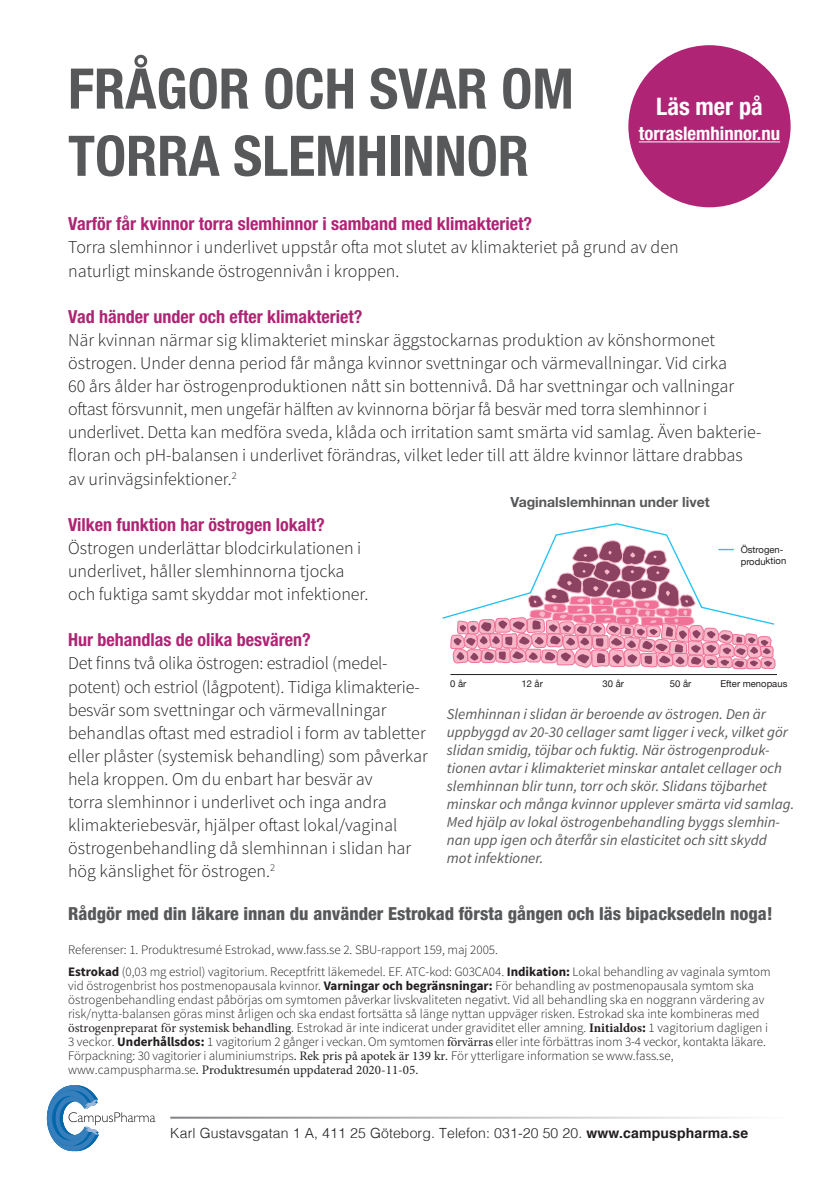
<style>
.page{position:relative;width:840px;height:1191px;background:#fff}
.page>*{position:absolute;margin:0;border:0;box-sizing:border-box;transform-origin:0 0}
.t1{font:700 condensed 56px "Helvetica Neue";color:#57585a}
.t2{font:700 condensed 24.2px "Helvetica Neue";color:#fff}
.t3{font:700 condensed 18.8px "Helvetica Neue";color:#fff}
.t4{font:300 18px/23px "Source Sans Pro";color:#231f20}
.t5{font:700 condensed 18px "Helvetica Neue";color:#af2474}
.t6{font:800 condensed 18px "Helvetica Neue";color:#57585a}
.t7{font:italic 15px/18px "Source Sans Pro";color:#57585a}
.t8{font:14.8px "Helvetica Neue";color:#57585a}
.t9{font:300 14px "Helvetica";letter-spacing:.01em;color:#231f20}
.t10{font:700 14px "Helvetica Neue";color:#57585a}
.t11{font:300 13px/14px "Source Sans Pro";color:#231f20}
.t12{font:9.4px/11.4px "Helvetica Neue";color:#231f20}
.s1{font-weight:700}
.s2{font-family:"Minion Pro";font-weight:400}
.s3{font-family:"Minion Pro";font-weight:700}
</style>
<div class="page">
<svg style="left:46px;top:1085px;width:109px;height:66px"></svg>
<hr style="left:450px;top:674px;width:326px;height:1px;background:#231f20">
<svg style="left:442px;top:523px;width:333px;height:146px"></svg>
<div style="left:628px;top:45px;width:162px;height:162px;background:#af2474;border-radius:50%"></div>
<hr style="left:638px;top:141px;width:141px;height:1px;background:#fff">
<hr style="left:170px;top:1116px;width:619px;height:2px;background:#808285">
<p class="t1" style="left:68px;top:42px;width:507px">FRÅGOR OCH SVAR OM</p>
<p class="t1" style="left:68px;top:109px;width:462px">TORRA SLEMHINNOR</p>
<p class="t5" style="left:68px;top:213px;width:465px">Varför får kvinnor torra slemhinnor i samband med klimakteriet?</p>
<p class="t4" style="left:68px;top:236px;width:611px">Torra slemhinnor i underlivet uppstår ofta mot slutet av klimakteriet på grund av den</p>
<p class="t4" style="left:68px;top:259px;width:332px">naturligt minskande östrogennivån i kroppen.</p>
<p class="t5" style="left:68px;top:305px;width:296px">Vad händer under och efter klimakteriet?</p>
<p class="t4" style="left:68px;top:328px;width:660px">När kvinnan närmar sig klimakteriet minskar äggstockarnas produktion av könshormonet östrogen. Under denna period får många kvinnor svettningar och värmevallningar. Vid cirka</p>
<p class="t4" style="left:68px;top:375px;width:667px">60 års ålder har östrogenproduktionen nått sin bottennivå. Då har svettningar och vallningar</p>
<p class="t4" style="left:68px;top:398px;width:694px">oftast försvunnit, men ungefär hälften av kvinnorna börjar få besvär med torra slemhinnor i underlivet. Detta kan medföra sveda, klåda och irritation samt smärta vid samlag. Även bakterie&shy;floran och pH-balansen i underlivet förändras, vilket leder till att äldre kvinnor lättare drabbas av urinvägsinfektioner.<sup>2</sup></p>
<p class="t5" style="left:68px;top:513px;width:258px">Vilken funktion har östrogen lokalt?</p>
<p class="t4" style="left:68px;top:536px;width:302px">Östrogen underlättar blodcirkulationen i underlivet, håller slemhinnorna tjocka och fuktiga samt skyddar mot infektioner.</p>
<p class="t5" style="left:68px;top:629px;width:244px">Hur behandlas de olika besvären?</p>
<p class="t4" style="left:68px;top:652px;width:353px">Det finns två olika östrogen: estradiol (medel&shy;potent) och estriol (lågpotent). Tidiga klimakterie-</p>
<p class="t4" style="left:68px;top:698px;width:361px">besvär som svettningar och värmevallningar behandlas oftast med estradiol i form av tabletter eller plåster (systemisk behandling) som påverkar hela kroppen. Om du enbart har besvär av<br>torra slemhinnor i underlivet och inga andra klimakteriebesvär, hjälper oftast lokal/vaginal östrogenbehandling då slemhinnan i slidan har hög känslighet för östrogen.<sup>2</sup></p>
<p class="t2" style="left:655px;top:91px;width:108px">Läs mer på</p>
<p class="t3" style="left:638px;top:122px;width:143px">torraslemhinnor.nu</p>
<p class="t10" style="left:510px;top:493px;width:200px">Vaginalslemhinnan under livet</p>
<p class="t12" style="left:740px;top:544px;width:47px">Östrogen&shy;produktion</p>
<p class="t12" style="left:450px;top:678px;width:18px">0 år</p>
<p class="t12" style="left:521px;top:678px;width:23px">12 år</p>
<p class="t12" style="left:602px;top:678px;width:23px">30 år</p>
<p class="t12" style="left:669px;top:678px;width:23px">50 år</p>
<p class="t12" style="left:720px;top:678px;width:68px">Efter menopaus</p>
<p class="t8" style="left:521px;top:707px;width:190px">Vaginalslemhinna under livet</p>
<p class="t7" style="left:446px;top:704px;width:349px">Slemhinnan i slidan är beroende av östrogen. Den är uppbyggd av 20-30 cellager samt ligger i veck, vilket gör slidan smidig, töjbar och fuktig. När östrogenproduk&shy;tionen avtar i klimakteriet minskar antalet cellager och slemhinnan blir tunn, torr och skör. Slidans töjbarhet minskar och många kvinnor upplever smärta vid samlag.</p>
<p class="t7" style="left:446px;top:812px;width:334px">Med hjälp av lokal östrogenbehandling byggs slemhin&shy;nan upp igen och återfår sin elasticitet och sitt skydd mot infektioner.</p>
<p class="t6" style="left:68px;top:902px;width:705px">Rådgör med din läkare innan du använder Estrokad första gången och läs bipacksedeln noga!</p>
<p class="t11" style="left:68px;top:938px;width:703px;line-height:22px">Referenser: 1. Produktresumé Estrokad, www.fass.se 2. SBU-rapport 159, maj 2005.<br><span class="s1">Estrokad</span> (0,03 mg estriol) vagitorium. Receptfritt läkemedel. EF. ATC-kod: G03CA04. <span class="s1">Indikation:</span> Lokal behandling av vaginala symtom</p>
<p class="t11" style="left:68px;top:978px;width:701px">vid östrogenbrist hos postmenopausala kvinnor. <span class="s1">Varningar och begränsningar:</span> För behandling av postmenopausala symtom ska östrogenbehandling endast påbörjas om symtomen påverkar livskvaliteten negativt. Vid all behandling ska en noggrann värdering av risk/nytta-balansen göras minst årligen och ska endast fortsätta så länge nyttan uppväger risken. Estrokad ska inte kombineras med <span class="s2">östrogenpreparat för systemisk behandling</span>. Estrokad är inte indicerat under graviditet eller amning. <span class="s3">Initialdos</span><span class="s1">:</span> 1 vagitorium dagligen i 3 veckor. <span class="s1">Underhållsdos:</span> 1 vagitorium 2 gånger i veckan. Om symtomen <span class="s2">förvärras</span> eller inte förbättras inom 3-4 veckor, kontakta läkare.<br>Förpackning: 30 vagitorier i aluminiumstrips<span class="s2">. Rek pris på apotek är 139 kr.</span> För ytterligare information se www.fass.se, www.campuspharma.se<span class="s2">. Produktresumén uppdaterad 2020-11-05.</span></p>
<p class="t9" style="left:170px;top:1120px;width:579px">Karl Gustavsgatan 1 A, 411 25 Göteborg. Telefon: 031-20 50 20. <span class="s1">www.campuspharma.se</span></p>
</div>
